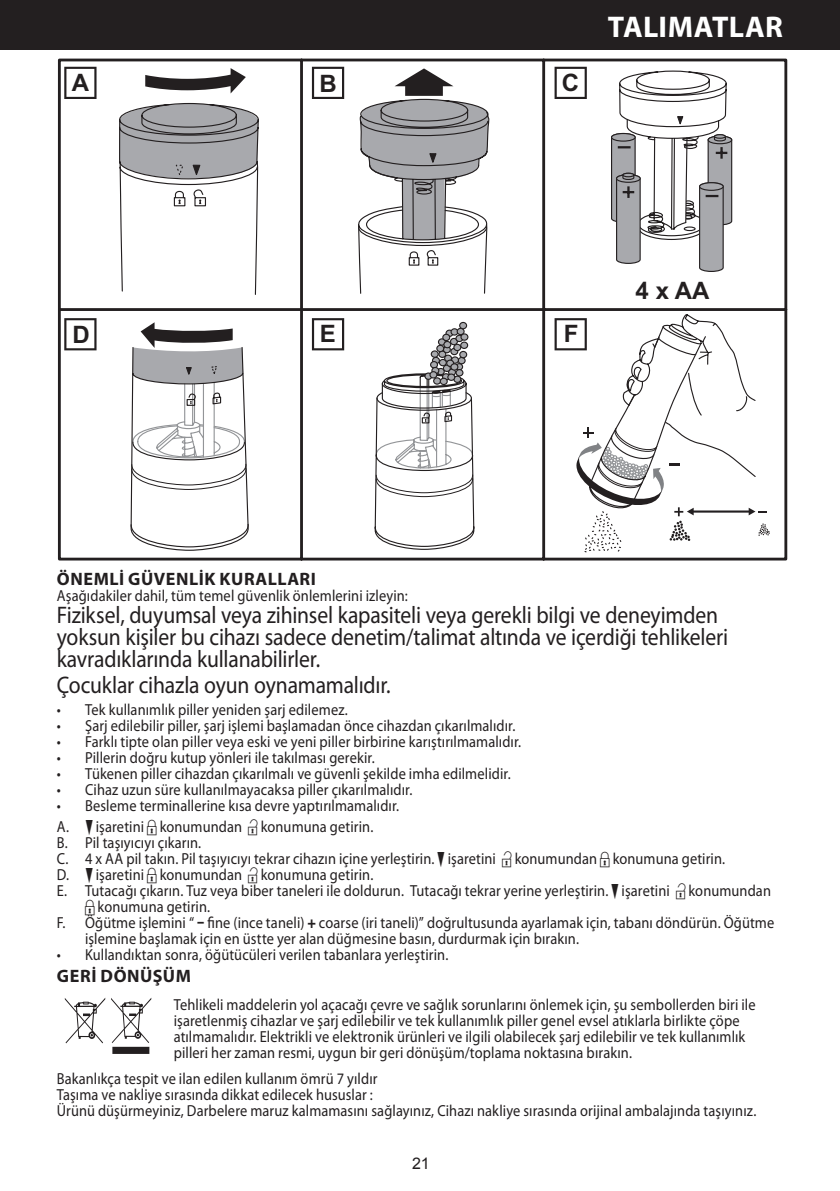
<style>
.page{position:relative;width:840px;height:1191px;background:#fff}
.page>*{position:absolute;margin:0;border:0;box-sizing:border-box;transform-origin:0 0}
.default{font:80px "Myriad Mine";color:#231f20;scale:.9 1}
.side_head{font:700 30px "Myriad Pro";letter-spacing:.01em;color:#fff}
.EN60335_single{font:24px/22px "Myriad Pro";letter-spacing:-.01em;color:#231f20;scale:.9 1}
.t1{font:700 24px "Arial";color:#231f20}
.heading{font:700 18px "Myriad Pro";letter-spacing:.03em;color:#231f20}
.default-2{font:16px/16px "Myriad Pro";letter-spacing:.005em;color:#231f20;scale:.9 1}
.t2{font:16px "Arial";color:#231f20}
.s1{font-family:"Myriad Graphics"}
.s2{font-weight:900}
</style>
<div class="page">
<div style="left:0;top:0;width:839px;height:50px;background:#231f20"></div>
<svg style="left:57px;top:58px;width:730px;height:503px"></svg>
<svg style="left:118px;top:58px;width:141px;height:238px"></svg>
<svg style="left:356px;top:65px;width:133px;height:229px"></svg>
<svg style="left:64px;top:67px;width:32px;height:32px"></svg>
<svg style="left:312px;top:67px;width:32px;height:32px"></svg>
<svg style="left:554px;top:67px;width:32px;height:32px"></svg>
<svg style="left:64px;top:318px;width:32px;height:32px"></svg>
<svg style="left:130px;top:318px;width:344px;height:233px"></svg>
<svg style="left:583px;top:311px;width:173px;height:242px"></svg>
<svg style="left:610px;top:70px;width:122px;height:202px"></svg>
<svg style="left:554px;top:318px;width:215px;height:223px"></svg>
<h3 class="t1" style="left:72px;top:69px;width:19px">A</h3>
<h3 class="t1" style="left:319px;top:69px;width:19px">B</h3>
<h3 class="t1" style="left:561px;top:69px;width:19px">C</h3>
<p class="side_head" style="left:607px;top:7px;width:176px">TALIMATLAR</p>
<h3 class="t1" style="left:72px;top:320px;width:19px">D</h3>
<h3 class="t1" style="left:319px;top:320px;width:18px">E</h3>
<h3 class="t1" style="left:563px;top:320px;width:16px">F</h3>
<h3 class="t1" style="left:635px;top:277px;width:75px">4 xAA</h3>
<p class="heading" style="left:57px;top:567px;width:260px">ÖNEMLİ GÜVENLİK KURALLARI</p>
<p class="default-2" style="left:57px;top:587px;width:391px">Aşağıdakiler dahil, tüm temel güvenlik önlemlerini izleyin:</p>
<p class="EN60335_single" style="left:57px;top:603px;width:747px">Fiziksel, duyumsal veya zihinsel kapasiteli veya gerekli bilgi ve deneyimden yoksun kişiler bu cihazı sadece denetim/talimat altında ve içerdiği tehlikeleri kavradıklarında kullanabilirler.</p>
<p class="EN60335_single" style="left:57px;top:673px;width:372px">Çocuklar cihazla oyun oynamamalıdır.</p>
<p class="default-2" style="left:57px;top:701px;width:325px">• Tek kullanımlık piller yeniden şarj edilemez.</p>
<p class="default-2" style="left:57px;top:717px;width:511px">• Şarj edilebilir piller, şarj işlemi başlamadan önce cihazdan çıkarılmalıdır.</p>
<p class="default-2" style="left:57px;top:733px;width:517px">• Farklı tipte olan piller veya eski ve yeni piller birbirine karıştırılmamalıdır.</p>
<p class="default-2" style="left:57px;top:749px;width:355px">• Pillerin doğru kutup yönleri ile takılması gerekir.</p>
<p class="default-2" style="left:57px;top:765px;width:505px">• Tükenen piller cihazdan çıkarılmalı ve güvenli şekilde imha edilmelidir.</p>
<p class="default-2" style="left:57px;top:781px;width:396px">• Cihaz uzun süre kullanılmayacaksa piller çıkarılmalıdır.</p>
<p class="default-2" style="left:57px;top:797px;width:382px">• Besleme terminallerine kısa devre yaptırılmamalıdır.</p>
<p class="default-2" style="left:57px;top:818px;width:353px">A. <span class="s1">)</span> işaretini <span class="s1">L</span> konumundan <span class="s1">U</span> konumuna getirin.</p>
<p class="default-2" style="left:57px;top:834px;width:162px">B. Pil taşıyıcıyı çıkarın.</p>
<p class="default-2" style="left:57px;top:850px;width:743px">C. 4 x AA pil takın. Pil taşıyıcıyı tekrar cihazın içine yerleştirin. <span class="s1">)</span> işaretini <span class="s1">U</span> konumundan <span class="s1">L</span> konumuna getirin.</p>
<p class="default-2" style="left:57px;top:866px;width:353px">D. <span class="s1">)</span> işaretini <span class="s1">L</span> konumundan <span class="s1">U</span> konumuna getirin.</p>
<p class="default-2" style="left:85px;top:882px;width:763px;text-indent:-28px">E. Tutacağı çıkarın. Tuz veya biber taneleri ile doldurun. Tutacağı tekrar yerine yerleştirin. <span class="s1">)</span> işaretini <span class="s1">U</span> konumundan<br><span class="s1">L</span> konumuna getirin.</p>
<p class="default-2" style="left:85px;top:914px;width:766px;text-indent:-28px">F. Öğütme işlemini “ <span class="s2">–</span> fine (ince taneli) <span class="s2">+</span> coarse (iri taneli)” doğrultusunda ayarlamak için, tabanı döndürün. Öğütme işlemine başlamak için en üstte yer alan düğmesine basın, durdurmak için bırakın.</p>
<p class="default-2" style="left:57px;top:946px;width:436px">• Kullandıktan sonra, öğütücüleri verilen tabanlara yerleştirin.</p>
<p class="heading" style="left:57px;top:964px;width:135px">GERİ DÖNÜŞÜM</p>
<p class="default" style="left:65px;top:986px;width:101px">W</p>
<p class="default-2" style="left:174px;top:996px;width:647px">Tehlikeli maddelerin yol açacağı çevre ve sağlık sorunlarını önlemek için, şu sembollerden biri ile işaretlenmiş cihazlar ve şarj edilebilir ve tek kullanımlık piller genel evsel atıklarla birlikte çöpe atılmamalıdır. Elektrikli ve elektronik ürünleri ve ilgili olabilecek şarj edilebilir ve tek kullanımlık pilleri her zaman resmi, uygun bir geri dönüşüm/toplama noktasına bırakın.</p>
<p class="default-2" style="left:57px;top:1070px;width:357px">Bakanlıkça tespit ve ilan edilen kullanım ömrü 7 yıldır</p>
<p class="default-2" style="left:57px;top:1086px;width:352px">Taşıma ve nakliye sırasında dikkat edilecek hususlar :</p>
<p class="default-2" style="left:57px;top:1102px;width:778px">Ürünü düşürmeyiniz, Darbelere maruz kalmamasını sağlayınız, Cihazı nakliye sırasında orijinal ambalajında taşıyınız.</p>
<p class="t2" style="left:412px;top:1152px;width:19px">21</p>
</div>
